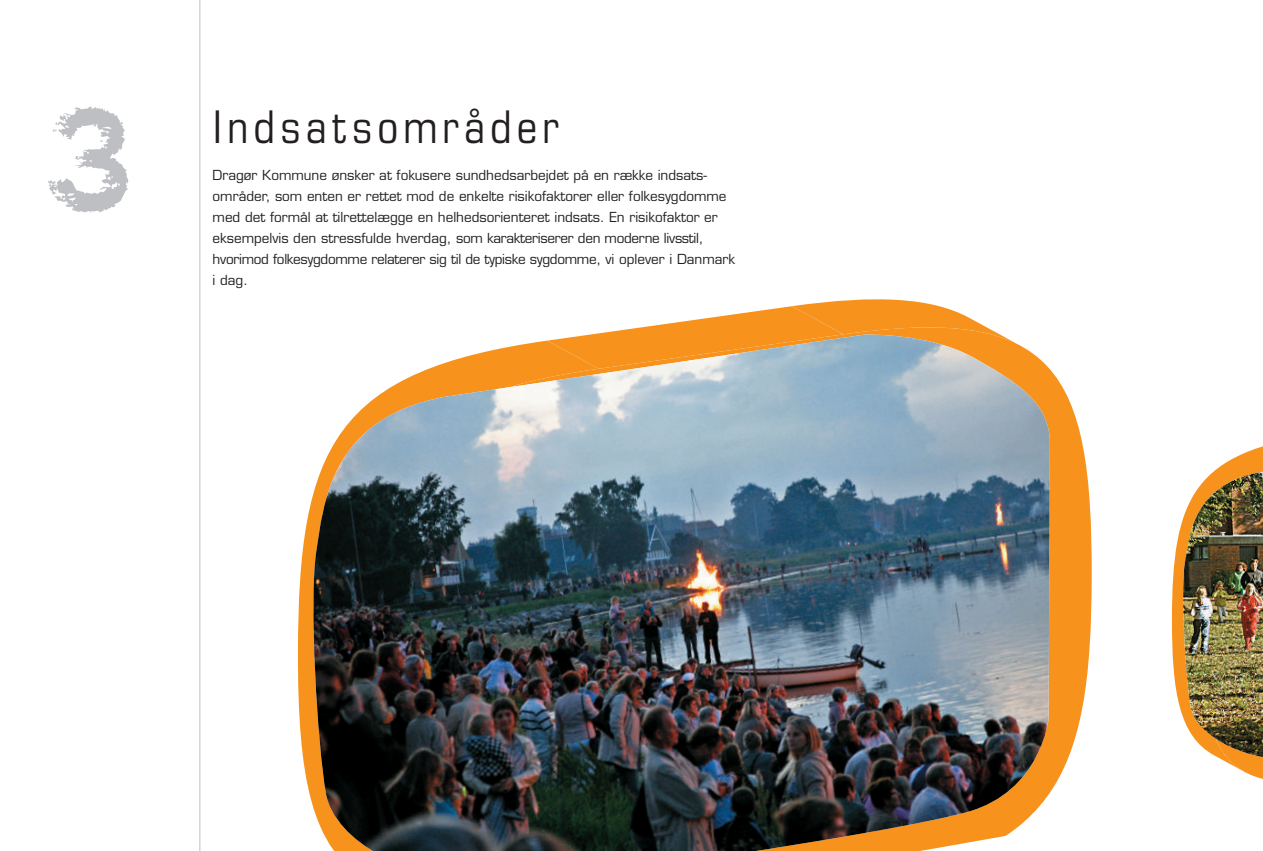
<style>
.page{position:relative;width:1263px;height:851px;background:#fff}
.page>*{position:absolute;margin:0;border:0;box-sizing:border-box;transform-origin:0 0}
.t1{font:150px "DTC Funky M02";color:#bebfc2}
.t2{font:condensed 45px "Eurostile";letter-spacing:.11em;color:#231f20}
.t3{font:13.5px/21px "Eurostile";color:#231f20}
</style>
<div class="page">
<hr style="left:199px;top:0;width:1px;height:850px;background:#bebfc2">
<svg style="left:298px;top:512px;width:11px;height:279px;fill:#f7931d"></svg>
<svg style="left:1050px;top:369px;width:42px;height:424px;fill:#f7931d"></svg>
<svg style="left:1172px;top:446px;width:91px;height:333px"></svg>
<svg style="left:609px;top:299px;width:386px;height:33px"></svg>
<img style="left:309px;top:332px;width:741px;height:518px">
<img style="left:1183px;top:465px;width:80px;height:294px">
<p class="t1" style="left:47px;top:109px;width:90px">3</p>
<h1 class="t2" style="left:213px;top:111px;width:348px">Indsatsområder</h1>
<p class="t3" style="left:213px;top:166px;width:524px">Dragør Kommune ønsker at fokusere sundhedsarbejdet på en række indsats&shy;områder, som enten er rettet mod de enkelte risikofaktorer eller folkesygdomme med det formål at tilrettelægge en helhedsorienteret indsats. En risikofaktor er eksempelvis den stressfulde hverdag, som karakteriserer den moderne livsstil, hvorimod folkesygdomme relaterer sig til de typiske sygdomme, vi oplever i Danmark i dag.</p>
</div>
